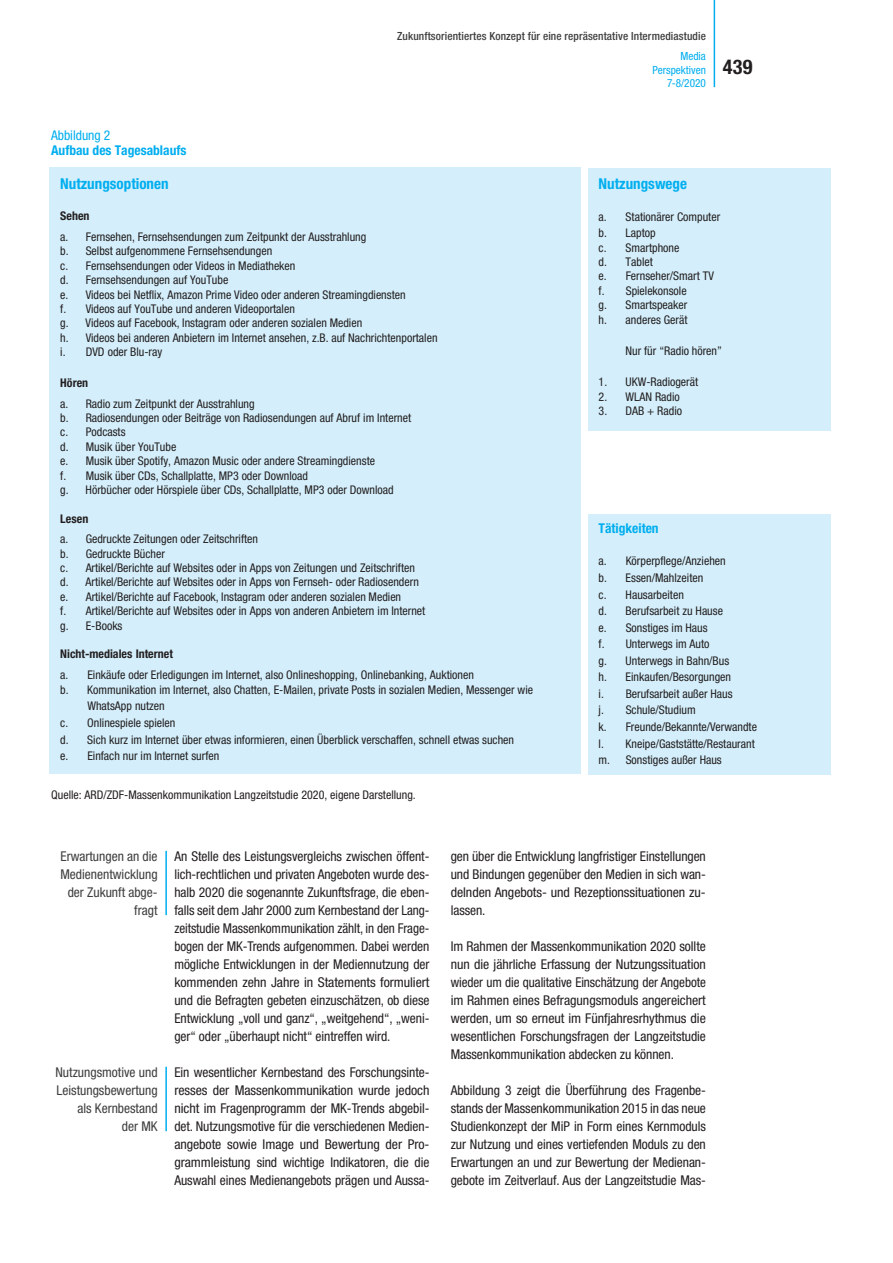
<style>
.page{position:relative;width:893px;height:1263px;background:#fff}
.page>*{position:absolute;margin:0;border:0;box-sizing:border-box;transform-origin:0 0}
.t1{font:700 condensed 20.25px "Helvetica Neue LT Std";color:#231f20}
.t2{font:700 condensed 15px "Helvetica Neue LT Std";color:#00aeef}
.t3{font:condensed 13.5px/18px "Helvetica Neue LT Std";letter-spacing:-.005em;color:#231f20;text-align:justify}
.t4{font:condensed 13.5px/18px "Helvetica Neue LT Std";color:#3e3e3f;text-align:right}
.t5{font:700 condensed 13.5px "Helvetica Neue LT Std";color:#00aeef}
.t6{font:condensed 13.5px "Helvetica Neue LT Std";letter-spacing:-.005em;color:#00aeef}
.t7{font:condensed 12px/14.4px "Helvetica Neue LT Std";color:#231f20}
.t8{font:700 condensed 12px "Helvetica Neue LT Std";color:#231f20}
.t9{font:500 condensed 11.25px "Helvetica Neue LT Std";letter-spacing:.01em;color:#3e3e3f}
.t10{font:condensed 11.25px/13.5px "Helvetica Neue LT Std";color:#00aeef;text-align:right}
</style>
<div class="page">
<hr style="left:714px;top:0;width:1px;height:87px;background:#00aeef">
<hr style="left:165px;top:851px;width:2px;height:64px;background:#00aeef">
<hr style="left:165px;top:1067px;width:2px;height:64px;background:#00aeef">
<div style="left:50px;top:168px;width:531px;height:606px;background:#d4effb"></div>
<div style="left:588px;top:514px;width:242px;height:261px;background:#d4effb"></div>
<div style="left:588px;top:168px;width:242px;height:262px;background:#d4effb"></div>
<p class="t9" style="left:397px;top:30px;width:310px">Zukunftsorientiertes Konzept für eine repräsentative Intermediastudie</p>
<p class="t10" style="left:653px;top:49px;width:55px">Media<br>Perspektiven<br>7-8/2020</p>
<h1 class="t1" style="left:723px;top:54px;width:31px">439</h1>
<p class="t6" style="left:51px;top:128px;width:61px">Abbildung 2</p>
<p class="t5" style="left:51px;top:142px;width:137px">Aufbau des Tagesablaufs</p>
<p class="t2" style="left:60px;top:174px;width:110px">Nutzungsoptionen</p>
<p class="t8" style="left:60px;top:209px;width:31px">Sehen</p>
<p class="t7" style="left:60px;top:229px;width:379px">a. Fernsehen, Fernsehsendungen zum Zeitpunkt der Ausstrahlung<br>b. Selbst aufgenommene Fernsehsendungen<br>c. Fernsehsendungen oder Videos in Mediatheken<br>d. Fernsehsendungen auf YouTube<br>e. Videos bei Netflix, Amazon Prime Video oder anderen Streamingdiensten<br>f. Videos auf YouTube und anderen Videoportalen<br>g. Videos auf Facebook, Instagram oder anderen sozialen Medien<br>h. Videos bei anderen Anbietern im Internet ansehen, z.B. auf Nachrichtenportalen i. DVD oder Blu-ray</p>
<p class="t8" style="left:60px;top:376px;width:29px">Hören</p>
<p class="t7" style="left:60px;top:396px;width:352px">a. Radio zum Zeitpunkt der Ausstrahlung<br>b. Radiosendungen oder Beiträge von Radiosendungen auf Abruf im Internet c. Podcasts<br>d. Musik über YouTube<br>e. Musik über Spotify, Amazon Music oder andere Streamingdienste<br>f. Musik über CDs, Schallplatte, MP3 oder Download<br>g. Hörbücher oder Hörspiele über CDs, Schallplatte, MP3 oder Download</p>
<p class="t8" style="left:60px;top:511px;width:30px">Lesen</p>
<p class="t7" style="left:60px;top:532px;width:367px">a. Gedruckte Zeitungen oder Zeitschriften<br>b. Gedruckte Bücher<br>c. Artikel/Berichte auf Websites oder in Apps von Zeitungen und Zeitschriften d. Artikel/Berichte auf Websites oder in Apps von Fernseh- oder Radiosendern e. Artikel/Berichte auf Facebook, Instagram oder anderen sozialen Medien<br>f. Artikel/Berichte auf Websites oder in Apps von anderen Anbietern im Internet g. E-Books</p>
<p class="t8" style="left:60px;top:647px;width:114px">Nicht-mediales Internet</p>
<p class="t7" style="left:60px;top:667px;width:474px;line-height:15px">a. Einkäufe oder Erledigungen im Internet, also Onlineshopping, Onlinebanking, Auktionen<br>b. Kommunikation im Internet, also Chatten, E-Mailen, private Posts in sozialen Medien, Messenger wie</p>
<p class="t7" style="left:60px;top:698px;width:455px;line-height:16.5px;text-indent:27px">WhatsApp nutzen<br>c. Onlinespiele spielen<br>d. Sich kurz im Internet über etwas informieren, einen Überblick verschaffen, schnell etwas suchen e. Einfach nur im Internet surfen</p>
<p class="t7" style="left:51px;top:787px;width:366px">Quelle: ARD/ZDF-Massenkommunikation Langzeitstudie 2020, eigene Darstellung.</p>
<p class="t2" style="left:599px;top:174px;width:90px">Nutzungswege</p>
<p class="t7" style="left:599px;top:209px;width:123px;line-height:15.9px">a. Stationärer Computer b. Laptop</p>
<p class="t7" style="left:599px;top:240px;width:117px">c. Smartphone<br>d. Tablet<br>e. Fernseher/Smart TV f. Spielekonsole<br>g. Smartspeaker<br>h. anderes Gerät</p>
<p class="t7" style="left:625px;top:344px;width:98px">Nur für “Radio hören”</p>
<p class="t7" style="left:599px;top:375px;width:101px">1. UKW-Radiogerät</p>
<p class="t7" style="left:599px;top:389px;width:83px">2. WLAN Radio</p>
<p class="t7" style="left:599px;top:403px;width:85px">3. DAB + Radio</p>
<p class="t5" style="left:599px;top:520px;width:62px">Tätigkeiten</p>
<p class="t7" style="left:599px;top:553px;width:160px;line-height:16.5px">a. Körperpflege/Anziehen<br>b. Essen/Mahlzeiten<br>c. Hausarbeiten<br>d. Berufsarbeit zu Hause<br>e. Sonstiges im Haus<br>f. Unterwegs im Auto<br>g. Unterwegs in Bahn/Bus<br>h. Einkaufen/Besorgungen<br>i. Berufsarbeit außer Haus<br>j. Schule/Studium<br>k. Freunde/Bekannte/Verwandte l. Kneipe/Gaststätte/Restaurant m. Sonstiges außer Haus</p>
<p class="t4" style="left:60px;top:847px;width:99px">Erwartungen an die<br>Medienentwicklung der Zukunft abge&shy;fragt</p>
<p class="t4" style="left:55px;top:1063px;width:104px">Nutzungsmotive und<br>Leistungsbewertung als Kernbestand<br>der MK</p>
<p class="t3" style="left:174px;top:847px;width:257px">An Stelle des Leistungsvergleichs zwischen öffent&shy;lich-rechtlichen und privaten Angeboten wurde des&shy;halb 2020 die sogenannte Zukunftsfrage, die eben&shy;falls seit dem Jahr 2000 zum Kernbestand der Lang&shy;zeitstudie Massenkommunikation zählt, in den Frage&shy;bogen der MK-Trends aufgenommen. Dabei werden mögliche Entwicklungen in der Mediennutzung der kommenden zehn Jahre in Statements formuliert und die Befragten gebeten einzuschätzen, ob diese Entwicklung „voll und ganz“, „weitgehend“, „weni&shy;ger“ oder „überhaupt nicht“ eintreffen wird.</p>
<p class="t3" style="left:174px;top:1063px;width:257px">Ein wesentlicher Kernbestand des Forschungsinte&shy;resses der Massenkommunikation wurde jedoch nicht im Fragenprogramm der MK-Trends abgebil&shy;det. Nutzungsmotive für die verschiedenen Medien&shy;angebote sowie Image und Bewertung der Pro&shy;grammleistung sind wichtige Indikatoren, die die Auswahl eines Medienangebots prägen und Aussa-</p>
<p class="t3" style="left:451px;top:847px;width:257px">gen über die Entwicklung langfristiger Einstellungen und Bindungen gegenüber den Medien in sich wan&shy;delnden Angebots- und Rezeptionssituationen zu&shy;lassen.</p>
<p class="t3" style="left:451px;top:937px;width:257px">Im Rahmen der Massenkommunikation 2020 sollte nun die jährliche Erfassung der Nutzungssituation wieder um die qualitative Einschätzung der Angebote im Rahmen eines Befragungsmoduls angereichert werden, um so erneut im Fünfjahresrhythmus die wesentlichen Forschungsfragen der Langzeitstudie Massenkommunikation abdecken zu können.</p>
<p class="t3" style="left:451px;top:1081px;width:257px">Abbildung 3 zeigt die Überführung des Fragenbe&shy;stands der Massenkommunikation 2015 in das neue Studienkonzept der MiP in Form eines Kernmoduls zur Nutzung und eines vertiefenden Moduls zu den Erwartungen an und zur Bewertung der Medienan&shy;gebote im Zeitverlauf. Aus der Langzeitstudie Mas-</p>
</div>
